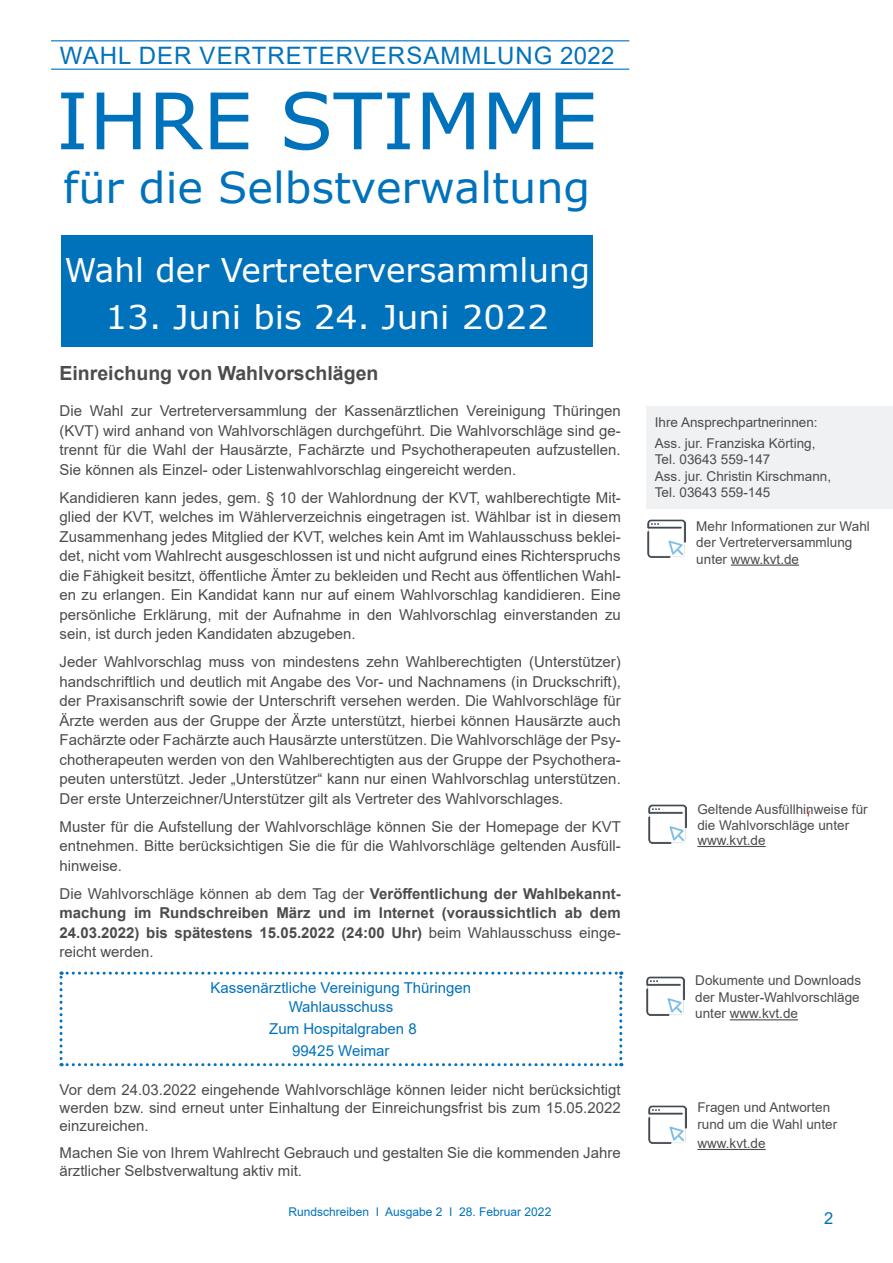
<style>
.page{position:relative;width:893px;height:1263px;background:#fff}
.page>*{position:absolute;margin:0;border:0;box-sizing:border-box;transform-origin:0 0}
.t1{font:78px "Verdana";color:#0072bc}
.t2{font:42.45px "Verdana";color:#0072bc}
.t3{font:32.55px "Verdana";color:#fff}
.t4{font:32.55px "Verdana";color:#fff;scale:1.05 1}
.t5{font:24px "Arial";letter-spacing:.01em;color:#0072bc}
.t6{font:700 19.5px "Arial";color:#4b4c4d}
.t7{font:16.5px "Arial";color:#0072bc}
.t8{font:15px/19.5px "Arial";color:#4b4c4d;text-align:justify}
.t9{font:700 15px/19.5px "Arial";color:#4b4c4d;text-align:justify}
.t10{font:15px/19.5px "Arial";color:#0072bc;text-align:center}
.t11{font:13.5px/16.5px "Arial";color:#4b4c4d}
.t12{font:12px "Arial";color:#0072bc}
.s1{font-weight:400}
</style>
<div class="page">
<hr style="left:51px;top:40px;width:578px;height:1px;background:#0072bc">
<hr style="left:51px;top:69px;width:578px;height:1px;background:#0072bc">
<svg style="left:60px;top:972px;width:562px;height:94px"></svg>
<div style="left:61px;top:235px;width:532px;height:112px;background:#0072bc"></div>
<img style="left:647px;top:519px;width:39px;height:38px">
<hr style="left:731px;top:564px;width:68px;height:2px;background:#4b4c4d">
<img style="left:646px;top:977px;width:39px;height:38px">
<hr style="left:730px;top:1019px;width:68px;height:1px;background:#4b4c4d">
<div style="left:646px;top:406px;width:247px;height:102px;background:#f0f1f2"></div>
<svg style="left:807px;top:810px;width:3px;height:7px"></svg>
<img style="left:648px;top:805px;width:39px;height:38px">
<hr style="left:697px;top:846px;width:69px;height:1px;background:#4b4c4d">
<img style="left:648px;top:1105px;width:39px;height:38px">
<hr style="left:697px;top:1149px;width:69px;height:1px;background:#4b4c4d">
<h3 class="t5" style="left:60px;top:39px;width:97px">WAhl der</h3>
<h3 class="t5" style="left:200px;top:39px;width:36px">Vertreterversamml</h3>
<h3 class="t5" style="left:497px;top:39px;width:119px">ung 2022</h3>
<h1 class="t1" style="left:56px;top:67px;width:543px">IHRE STIMME</h1>
<h2 class="t2" style="left:63px;top:158px;width:528px">für die Selbstverwaltung</h2>
<h3 class="t3" style="left:64px;top:247px;width:527px">Wahl der Vertreterversammlung</h3>
<h3 class="t4" style="left:106px;top:295px;width:424px">13. Juni bis 24. Juni 2022</h3>
<h3 class="t6" style="left:60px;top:359px;width:320px">Einreichung von Wahlvorschlägen</h3>
<p class="t8" style="left:60px;top:401px;width:563px">Die Wahl zur Vertreterversammlung der Kassenärztlichen Vereinigung Thüringen (KVT) wird anhand von Wahlvorschlägen durchgeführt. Die Wahlvorschläge sind ge&shy;trennt für die Wahl der Hausärzte, Fachärzte und Psychotherapeuten aufzustellen.<br>Sie können als Einzel- oder Listenwahlvorschlag eingereicht werden.</p>
<p class="t8" style="left:60px;top:487px;width:563px">Kandidieren kann jedes, gem. § 10 der Wahlordnung der KVT, wahlberechtigte Mit&shy;glied der KVT, welches im Wählerverzeichnis eingetragen ist. Wählbar ist in diesem Zusammenhang jedes Mitglied der KVT, welches kein Amt im Wahlausschuss beklei&shy;det, nicht vom Wahlrecht ausgeschlossen ist und nicht aufgrund eines Richterspruchs die Fähigkeit besitzt, öffentliche Ämter zu bekleiden und Recht aus öffentlichen Wahl&shy;en zu erlangen. Ein Kandidat kann nur auf einem Wahlvorschlag kandidieren. Eine persönliche Erklärung, mit der Aufnahme in den Wahlvorschlag einverstanden zu sein, ist durch jeden Kandidaten abzugeben.</p>
<p class="t8" style="left:60px;top:652px;width:563px">Jeder Wahlvorschlag muss von mindestens zehn Wahlberechtigten (U nterstützer) handschriftlich und deutlich mit Angabe des Vor- und Nachnamens (in Druckschrift), der Praxisanschrift sowie der U nterschrift versehen werden. Die Wahlvorschläge für Ärzte werden aus der Gruppe der Ärzte unterstützt, hierbei können Hausärzte auch Fachärzte oder Fachärzte auch Hausärzte unterstützen. Die Wahlvorschläge der Psy&shy;chotherapeuten werden von den Wahlberechtigten aus der Gruppe der Psychothera&shy;peuten unterstützt. Jeder „U nterstützer“ kann nur einen Wahlvorschlag unterstützen.<br>Der erste U nterzeichner/U nterstützer gilt als Vertreter des Wahlvorschlages.</p>
<p class="t8" style="left:60px;top:816px;width:563px">Muster für die Aufstellung der Wahlvorschläge können Sie der Homepage der KVT entnehmen. Bitte berücksichtigen Sie die für die Wahlvorschläge geltenden Ausfüll&shy;hinweise.</p>
<p class="t9" style="left:60px;top:884px;width:563px"><span class="s1">Die Wahlvorschläge können ab dem Tag der</span> Veröffentlichung der Wahlbekannt&shy;machung im Rundschreiben März und im Internet (voraussichtlich ab dem 24.03.2022) bis spätestens 15.05.2022 (24:00 Uhr) <span class="s1">beim Wahlausschuss einge&shy;reicht werden.</span></p>
<p class="t10" style="left:211px;top:977px;width:262px">Kassenärztliche Vereinigung Thüringen<br>Wahlausschuss</p>
<p class="t10" style="left:269px;top:1018px;width:149px;line-height:22px">Zum Hospitalgraben 8<br>99425 Weimar</p>
<p class="t8" style="left:60px;top:1081px;width:563px;line-height:18px">Vor dem 24.03.2022 eingehende Wahlvorschläge können leider nicht berücksichtigt werden bzw. sind erneut unter Einhaltung der Einreichungsfrist bis zum 15.05.2022 einzureichen.</p>
<p class="t8" style="left:60px;top:1143px;width:563px;line-height:18px">Machen Sie von Ihrem Wahlrecht Gebrauch und gestalten Sie die kommenden Jahre ärztlicher Selbstverwaltung aktiv mit.</p>
<p class="t12" style="left:288px;top:1204px;width:264px">Rundschreiben I Ausgabe 2 I 28. Februar 2022</p>
<p class="t11" style="left:655px;top:412px;width:164px;line-height:20.7px">Ihre Ansprechpartnerinnen:<br>Ass. jur. Franziska Körting,</p>
<p class="t11" style="left:655px;top:451px;width:178px">Tel. 03643 559-147<br>Ass. jur. Christin Kirschmann,<br>Tel. 03643 559-145</p>
<p class="t11" style="left:696px;top:518px;width:175px">Mehr Informationen zur Wahl der Vertreterversammlung unter www.kvt.de</p>
<p class="t11" style="left:697px;top:800px;width:172px">Geltende Ausfüllhinweise für die Wahlvorschläge unter</p>
<p class="t11" style="left:697px;top:832px;width:70px">www.kvt.de</p>
<p class="t11" style="left:695px;top:972px;width:167px;text-align:justify">Dokumente und Downloads der Muster-Wahlvorschläge unter www.kvt.de</p>
<p class="t11" style="left:697px;top:1099px;width:141px">Fragen und Antworten rund um die Wahl unter</p>
<p class="t11" style="left:697px;top:1135px;width:70px">www.kvt.de</p>
<p class="t7" style="left:824px;top:1207px;width:11px">2</p>
</div>
